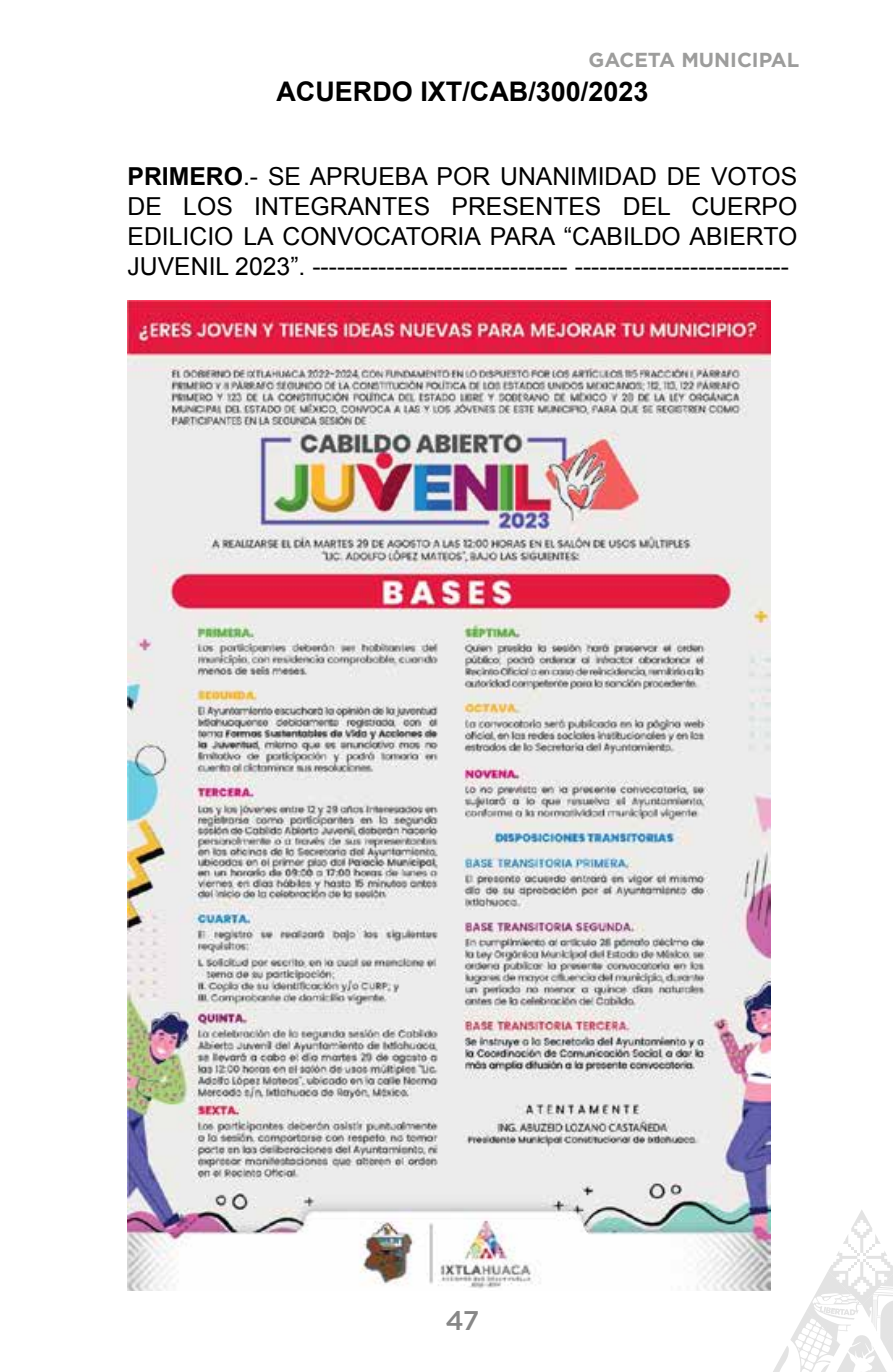
<style>
.page{position:relative;width:893px;height:1372px;background:#fff}
.page>*{position:absolute;margin:0;border:0;box-sizing:border-box;transform-origin:0 0}
.t1{font:700 27px "Arial";color:#000}
.t2{font:500 27px "Gotham";color:#878787}
.t3{font:24.75px/29.7px "Arial";color:#000;text-align:justify}
.t4{font:700 20.25px "Gotham";color:#9d9d9c}
.s1{font-weight:700}
</style>
<div class="page">
<svg style="left:767px;top:1210px;width:126px;height:161px"></svg>
<img style="left:128px;top:301px;width:643px;height:989px">
<p class="t4" style="left:588px;top:47px;width:212px">GACETA MUNICIPAL</p>
<p class="t1" style="left:276px;top:73px;width:374px">ACUERDO IXT/CAB/300/2023</p>
<p class="t3" style="left:128px;top:162px;width:671px"><span class="s1">PRIMERO</span>.- SE APRUEBA POR UNANIMIDAD DE VOTOS DE LOS INTEGRANTES PRESENTES DEL CUERPO EDILICIO LA CONVOCATORIA PARA “CABILDO ABIERTO JUVENIL 2023”. ------------------------------- --------------------------</p>
<p class="t2" style="left:445px;top:1302px;width:35px">47</p>
</div>
